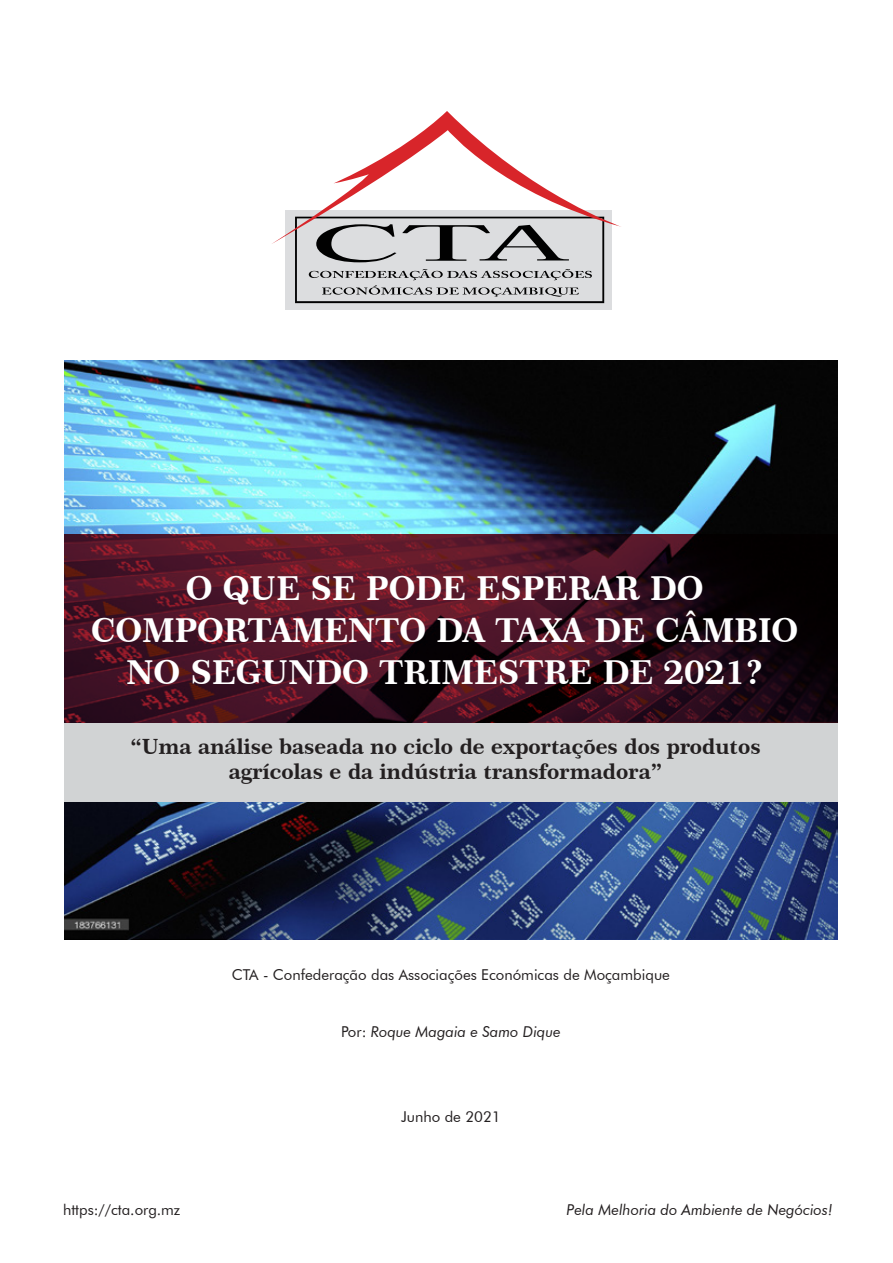
<style>
.page{position:relative;width:893px;height:1263px;background:#fff}
.page>*{position:absolute;margin:0;border:0;box-sizing:border-box;transform-origin:0 0}
.t1{font:33px/42px "Century 751 BT Bold B";color:#fff;text-align:center}
.t2{font:21px/25.2px "Century 751 BT Bold B";color:#231f20;text-align:center}
.t3{font:15px "Futura BT";color:#231f20}
.t4{font:italic 15px "Futura BT";color:#231f20}
.s1{font-style:normal}
</style>
<div class="page">
<img style="left:65px;top:360px;width:772px;height:580px">
<div style="left:285px;top:210px;width:327px;height:100px;background:#dcdddf"></div>
<svg style="left:295px;top:244px;width:309px;height:59px"></svg>
<svg style="left:272px;top:111px;width:349px;height:133px"></svg>
<svg style="left:64px;top:534px;width:773px;height:189px;background:#3d0f1d"></svg>
<div style="left:64px;top:723px;width:773px;height:78px;background:#d1d3d4"></div>
<h1 class="t1" style="left:91px;top:567px;width:709px">O QUE SE PODE ESPERAR DO<br>COMPORTAMENTO DA TAXA DE CÂMBIO<br>NO SEGUNDO TRIMESTRE DE 2021?</h1>
<p class="t2" style="left:130px;top:734px;width:632px">“Uma análise baseada no ciclo de exportações dos produtos agrícolas e da indústria transformadora”</p>
<p class="t3" style="left:232px;top:965px;width:440px">CTA - Confederação das Associações Económicas de Moçambique</p>
<p class="t4" style="left:341px;top:1022px;width:221px"><span class="s1">Por:</span> Roque Magaia e Samo Dique</p>
<p class="t3" style="left:401px;top:1108px;width:101px">Junho de 2021</p>
<p class="t3" style="left:63px;top:1201px;width:119px">https://cta.org.mz</p>
<p class="t4" style="left:566px;top:1201px;width:268px">Pela Melhoria do Ambiente de Negócios!</p>
</div>
